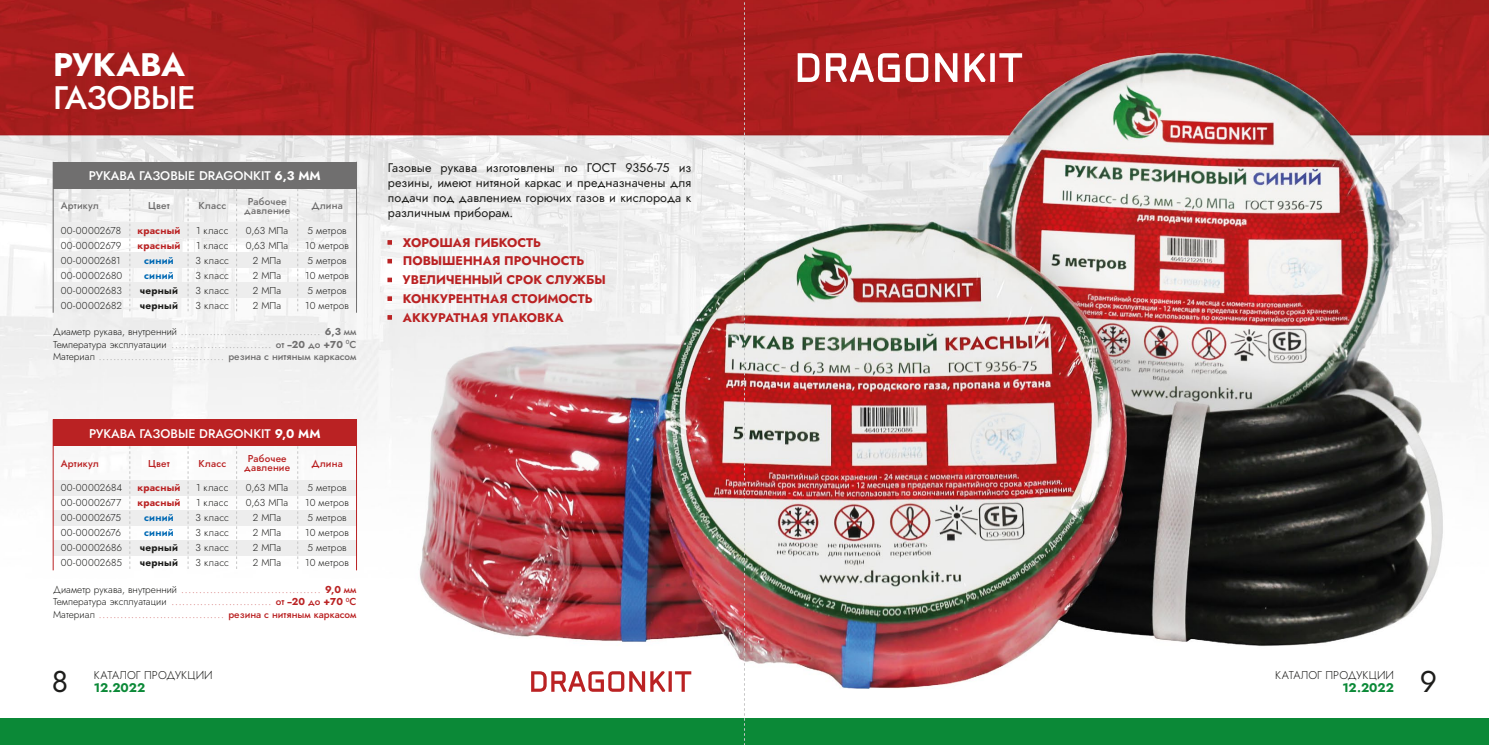
<style>
.page{position:relative;width:1489px;height:745px;background:#fff}
.page>*{position:absolute;margin:0;border:0;box-sizing:border-box;transform-origin:0 0}
.t1{font:500 32.5px "Jost";letter-spacing:-.02em;color:#fff}
.t2{font:700 32.5px "Jost";letter-spacing:-.005em;color:#fff}
.t3{font:30px "Jost";color:#1d1d1b}
.t4{font:12.5px/15px "Jost";letter-spacing:.005em;color:#1d1d1b;text-align:justify}
.t5{font:700 12.5px/18.8px "Jost";color:#ba2223}
.t6{font:500 12.5px "Jost";color:#fff}
.t7{font:700 12.5px "Jost";letter-spacing:-.005em;color:#0b8937}
.t8{font:300 11.25px "Jost";color:#1d1d1b}
.t9{font:300 10px/15px "Jost";letter-spacing:.015em;color:#1d1d1b}
.t10{font:300 10px/12.5px "Jost";color:#ba2223}
.t11{font:300 10px/12.5px "Jost";color:#706f6f}
.t12{font:500 10px/8.8px "Jost";letter-spacing:.015em;color:#ba2223;text-align:center}
.t13{font:500 10px/8.8px "Jost";letter-spacing:.015em;color:#706f6f;text-align:center}
.t14{font:700 10px/15px "Jost";letter-spacing:.015em;color:#ba2223}
.t15{font:700 10px/15px "Jost";letter-spacing:.015em;color:#1d1d1b}
.t16{font:700 10px/15px "Jost";letter-spacing:.015em;color:#0069b4}
.s1{font-weight:700}
.s2{color:#1d1d1b}
.s3{font-weight:500}
</style>
<div class="page">
<img style="left:0;top:0;width:1488px;height:692px">
<div style="left:0;top:718px;width:744px;height:26px;background:#0b8937"></div>
<div style="left:744px;top:718px;width:744px;height:26px;background:#0b8937"></div>
<svg style="left:531px;top:670px;width:160px;height:21px"></svg>
<div style="left:53px;top:480px;width:303px;height:15px;background:#ededed"></div>
<div style="left:53px;top:510px;width:303px;height:15px;background:#ededed"></div>
<div style="left:53px;top:540px;width:303px;height:15px;background:#ededed"></div>
<svg style="left:129px;top:446px;width:1px;height:124px"></svg>
<svg style="left:188px;top:446px;width:1px;height:124px"></svg>
<svg style="left:297px;top:446px;width:1px;height:124px"></svg>
<svg style="left:236px;top:446px;width:1px;height:124px"></svg>
<hr style="left:53px;top:419px;width:1px;height:151px;background:#ba2223">
<div style="left:53px;top:419px;width:303px;height:27px;background:#ba2223"></div>
<hr style="left:356px;top:419px;width:1px;height:151px;background:#ba2223">
<div style="left:53px;top:222px;width:303px;height:15px;background:#ededed"></div>
<div style="left:53px;top:252px;width:303px;height:15px;background:#ededed"></div>
<div style="left:53px;top:282px;width:303px;height:15px;background:#ededed"></div>
<svg style="left:129px;top:188px;width:1px;height:124px"></svg>
<svg style="left:188px;top:188px;width:1px;height:124px"></svg>
<svg style="left:297px;top:188px;width:1px;height:124px"></svg>
<svg style="left:236px;top:188px;width:1px;height:124px"></svg>
<hr style="left:53px;top:162px;width:1px;height:150px;background:#706f6f">
<div style="left:53px;top:162px;width:303px;height:26px;background:#706f6f"></div>
<hr style="left:356px;top:162px;width:1px;height:150px;background:#706f6f">
<svg style="left:387px;top:240px;width:5px;height:4px"></svg>
<svg style="left:387px;top:315px;width:5px;height:4px"></svg>
<svg style="left:387px;top:296px;width:5px;height:4px"></svg>
<svg style="left:387px;top:278px;width:5px;height:4px"></svg>
<svg style="left:387px;top:259px;width:5px;height:4px"></svg>
<svg style="left:797px;top:53px;width:225px;height:29px"></svg>
<svg style="left:744px;top:0;width:1px;height:744px"></svg>
<h1 class="t2" style="left:53px;top:42px;width:133px">РУКАВА</h1>
<h1 class="t1" style="left:53px;top:75px;width:144px">ГАЗОВЫЕ</h1>
<p class="t6" style="left:89px;top:167px;width:233px">РУКАВА ГАЗОВЫЕ DRAGONKIT <span class="s1">6,3 ММ</span></p>
<p class="t13" style="left:61px;top:201px;width:40px">Артикул</p>
<p class="t9" style="left:61px;top:222px;width:63px">00-00002678<br>00-00002679<br>00-00002681<br>00-00002680<br>00-00002683<br>00-00002682</p>
<p class="t13" style="left:148px;top:201px;width:23px">Цвет</p>
<p class="t14" style="left:137px;top:222px;width:45px">красный красный</p>
<p class="t16" style="left:144px;top:252px;width:31px">синий синий</p>
<p class="t15" style="left:140px;top:282px;width:39px">черный черный</p>
<p class="t13" style="left:198px;top:201px;width:29px">Класс</p>
<p class="t9" style="left:196px;top:222px;width:35px;text-align:justify">1 класс 1 класс 3 класс 3 класс 3 класс 3 класс</p>
<p class="t13" style="left:244px;top:197px;width:47px">Рабочее давление</p>
<p class="t9" style="left:246px;top:222px;width:44px;text-align:center">0,63 МПа<br>0,63 МПа<br>2 МПа<br>2 МПа<br>2 МПа<br>2 МПа</p>
<p class="t13" style="left:311px;top:201px;width:33px">Длина</p>
<p class="t9" style="left:305px;top:222px;width:45px">5 метров<br>10 метров<br>5 метров<br>10 метров<br>5 метров<br>10 метров</p>
<p class="t11" style="left:53px;top:325px;width:305px"><span class="s2">Диаметр рукава, внутренний</span> ....................................... <span class="s1">6,3</span> <span class="s3">мм<br></span><span class="s2">Температура эксплуатации<br>Материал</span> ................................... <span class="s3">резина с нитяным каркасом</span></p>
<p class="t11" style="left:171px;top:338px;width:186px">............................ <span class="s3">от</span> <span class="s1">-20</span> <span class="s3">до</span> <span class="s1">+70</span> <sup>0</sup><span class="s3">С</span></p>
<p class="t6" style="left:89px;top:424px;width:233px">РУКАВА ГАЗОВЫЕ DRAGONKIT <span class="s1">9,0 ММ</span></p>
<p class="t12" style="left:61px;top:458px;width:40px">Артикул</p>
<p class="t9" style="left:61px;top:480px;width:63px">00-00002684<br>00-00002677<br>00-00002675<br>00-00002676<br>00-00002686<br>00-00002685</p>
<p class="t12" style="left:148px;top:458px;width:23px">Цвет</p>
<p class="t14" style="left:137px;top:480px;width:45px">красный красный</p>
<p class="t16" style="left:144px;top:510px;width:31px">синий синий</p>
<p class="t15" style="left:140px;top:540px;width:39px">черный черный</p>
<p class="t12" style="left:198px;top:458px;width:29px">Класс</p>
<p class="t9" style="left:196px;top:480px;width:35px;text-align:justify">1 класс 1 класс 3 класс 3 класс 3 класс 3 класс</p>
<p class="t12" style="left:244px;top:454px;width:47px">Рабочее давление</p>
<p class="t9" style="left:246px;top:480px;width:44px;text-align:center">0,63 МПа<br>0,63 МПа<br>2 МПа<br>2 МПа<br>2 МПа<br>2 МПа</p>
<p class="t12" style="left:311px;top:458px;width:33px">Длина</p>
<p class="t9" style="left:305px;top:480px;width:45px">5 метров<br>10 метров<br>5 метров<br>10 метров<br>5 метров<br>10 метров</p>
<p class="t10" style="left:53px;top:582px;width:305px"><span class="s2">Диаметр рукава, внутренний</span> ....................................... <span class="s1">9,0</span> <span class="s3">мм<br></span><span class="s2">Температура эксплуатации<br>Материал</span> ................................... <span class="s3">резина с нитяным каркасом</span></p>
<p class="t10" style="left:171px;top:595px;width:186px">............................ <span class="s3">от</span> <span class="s1">-20</span> <span class="s3">до</span> <span class="s1">+70</span> <sup>0</sup><span class="s3">С</span></p>
<h2 class="t3" style="left:52px;top:660px;width:18px">8</h2>
<p class="t8" style="left:94px;top:667px;width:120px">КАТАЛОГ ПРОДУКЦИИ</p>
<p class="t7" style="left:94px;top:678px;width:53px">12.2022</p>
<p class="t4" style="left:388px;top:160px;width:305px">Газовые рукава изготовлены по ГОСТ 9356-75 из резины, имеют нитяной каркас и предназначены для подачи под давлением горючих газов и кислорода к различным приборам.</p>
<p class="t5" style="left:403px;top:233px;width:204px">ХОРОШАЯ ГИБКОСТЬ<br>ПОВЫШЕННАЯ ПРОЧНОСТЬ<br>УВЕЛИЧЕННЫЙ СРОК СЛУЖБЫ<br>КОНКУРЕНТНАЯ СТОИМОСТЬ<br>АККУРАТНАЯ УПАКОВКА</p>
<p class="t8" style="left:1275px;top:667px;width:120px">КАТАЛОГ ПРОДУКЦИИ</p>
<p class="t7" style="left:1342px;top:678px;width:53px">12.2022</p>
<h2 class="t3" style="left:1419px;top:660px;width:19px">9</h2>
</div>
